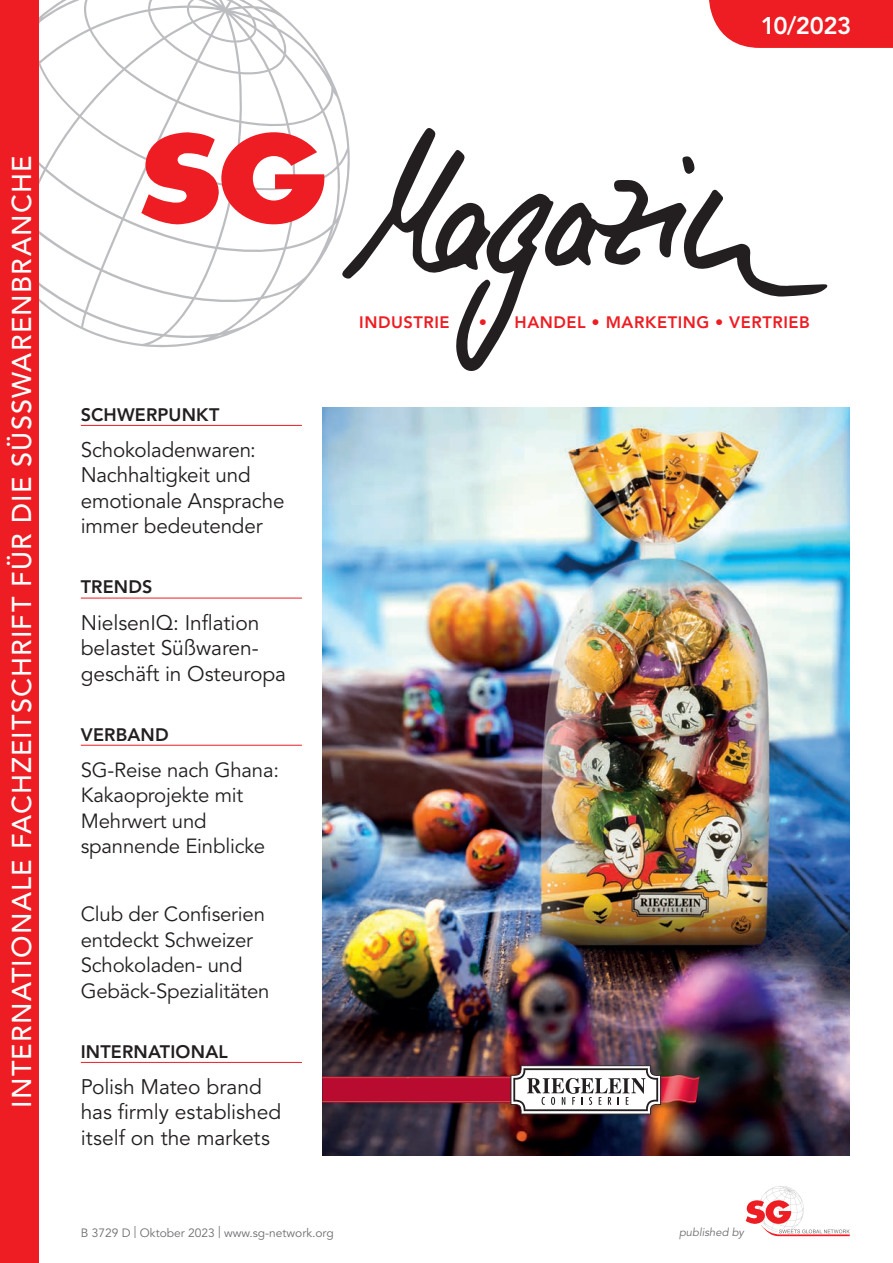
<style>
.page{position:relative;width:893px;height:1263px;background:#fff}
.page>*{position:absolute;margin:0;border:0;box-sizing:border-box;transform-origin:0 0}
.t1{font:500 27px "Avenir LT Std";letter-spacing:.045em;color:#fff}
.t2{font:800 24px "Avenir LT Std";letter-spacing:-.02em;color:#fff}
.t3{font:21px/25.5px "Avenir LT Std";letter-spacing:-.005em;color:#231f20}
.t4{font:20.4px/25.5px "Avenir LT Std";letter-spacing:-.01em;color:#231f20}
.t5{font:800 18px "Avenir LT Std";letter-spacing:.01em;color:#231f20}
.t6{font:800 16.5px "Avenir LT Std";letter-spacing:.035em;color:#ee1d23}
.t7{font:12px "Avenir LT Std";color:#6c6d70}
.t8{font:italic 11.25px "Avenir LT Std";color:#6c6d70}
.s1{font-weight:400}
</style>
<div class="page">
<svg style="left:38px;top:0;width:309px;height:350px"></svg>
<svg style="left:141px;top:132px;width:183px;height:92px"></svg>
<div style="left:0;top:0;width:38px;height:1263px;background:#ee1d23"></div>
<svg style="left:709px;top:0;width:184px;height:48px;background:#ef2b30"></svg>
<svg style="left:342px;top:127px;width:485px;height:244px"></svg>
<hr style="left:81px;top:425px;width:221px;height:1px;background:#ee1d23">
<hr style="left:81px;top:598px;width:221px;height:1px;background:#ee1d23">
<hr style="left:81px;top:745px;width:221px;height:1px;background:#ee1d23">
<hr style="left:81px;top:1062px;width:221px;height:1px;background:#ee1d23">
<img style="left:322px;top:407px;width:527px;height:748px">
<img style="left:322px;top:1015px;width:426px;height:140px">
<svg style="left:322px;top:1065px;width:378px;height:49px"></svg>
<svg style="left:746px;top:1186px;width:104px;height:50px"></svg>
<p class="t1" style="left:6px;top:1107px;width:953px;rotate:-90deg">INTERNATIONALE FACHZEITSCHRIFT FÜR DIE SÜSSWARENBRANCHE</p>
<p class="t2" style="left:761px;top:11px;width:92px">10/2023</p>
<p class="t5" style="left:81px;top:404px;width:140px">SCHWERPUNKT</p>
<p class="t3" style="left:81px;top:437px;width:205px">Schokoladenwaren:<br>Nachhaltigkeit und emotionale Ansprache immer bedeutender</p>
<p class="t5" style="left:81px;top:576px;width:73px">TRENDS</p>
<p class="t3" style="left:81px;top:610px;width:207px">NielsenIQ: Inflation belastet Süßwaren&shy;geschäft in Osteuropa</p>
<p class="t5" style="left:81px;top:724px;width:89px">VERBAND</p>
<p class="t4" style="left:81px;top:757px;width:200px">SG-Reise nach Ghana:<br>Kakaoprojekte mit<br>Mehrwert und spannende Einblicke</p>
<p class="t4" style="left:81px;top:902px;width:190px">Club der Confiserien entdeckt Schweizer<br>Schokoladen- und<br>Gebäck-Spezialitäten</p>
<p class="t5" style="left:81px;top:1041px;width:149px">INTERNATIONAL</p>
<p class="t3" style="left:81px;top:1074px;width:202px">Polish Mateo brand has firmly established itself on the markets</p>
<p class="t6" style="left:359px;top:313px;width:92px">INDUSTRIE</p>
<p class="t6" style="left:479px;top:313px;width:333px"><span class="s1">•</span> HANDEL <span class="s1">•</span> MARKETING <span class="s1">•</span> VERTRIEB</p>
<p class="t7" style="left:81px;top:1226px;width:254px">B 3729 D | Oktober 2023 | www.sg-network.org</p>
<p class="t8" style="left:679px;top:1226px;width:67px">published by</p>
</div>
